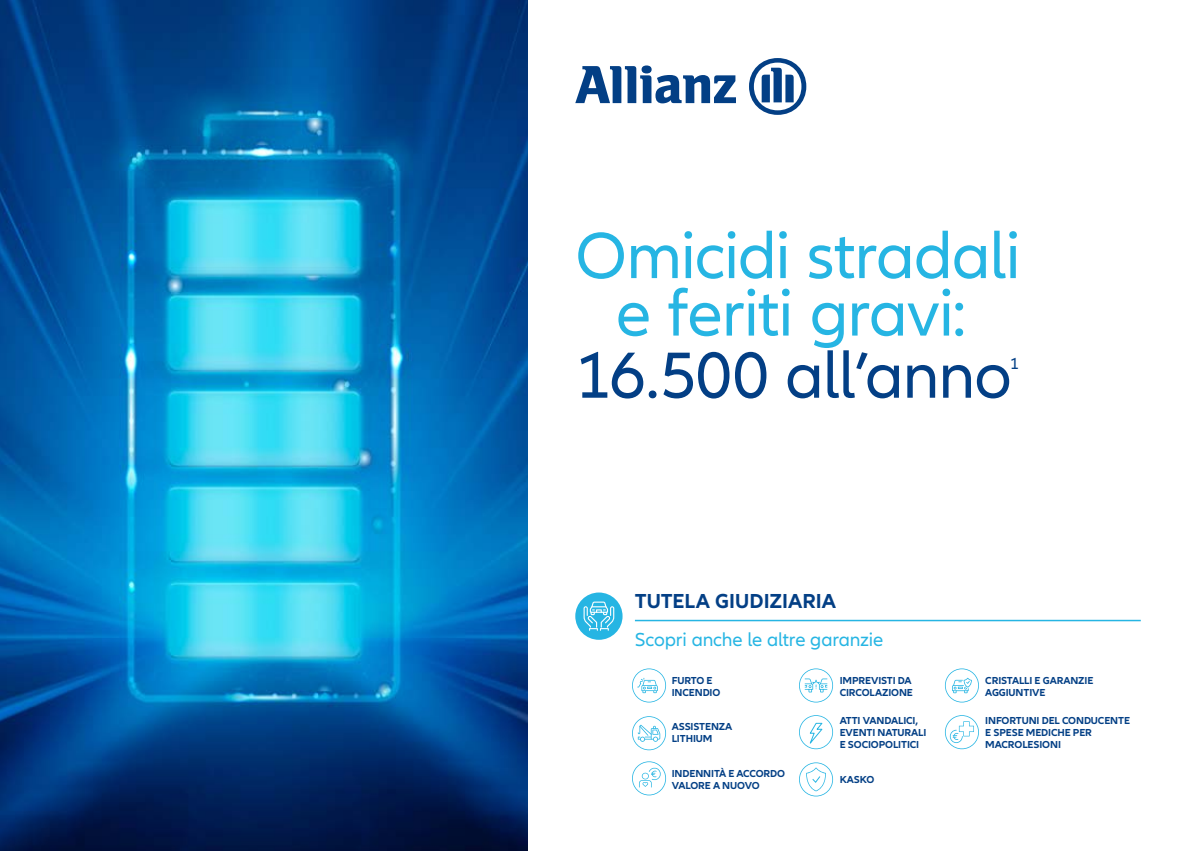
<style>
.page{position:relative;width:1191px;height:851px;background:#fff}
.page>*{position:absolute;margin:0;border:0;box-sizing:border-box;transform-origin:0 0}
.t1{font:67.5px/57.4px "Allianz Neo";letter-spacing:-.02em;color:#26b5e3;text-align:center}
.t2{font:67.5px "Allianz Neo";letter-spacing:-.02em;color:#033f85}
.t3{font:700 21px "Allianz Neo";letter-spacing:-.005em;color:#033f85}
.t4{font:19.5px "Allianz Neo";letter-spacing:-.01em;color:#26b5e3}
.t5{font:16.5px "Allianz Neo";color:#033f85}
.t6{font:700 10.5px/12px "Allianz Neo";letter-spacing:-.01em;color:#033f85}
</style>
<div class="page">
<img style="left:0;top:0;width:527px;height:850px">
<svg style="left:575px;top:66px;width:161px;height:37px"></svg>
<svg style="left:749px;top:58px;width:57px;height:57px"></svg>
<hr style="left:635px;top:619px;width:505px;height:2px;background:#26b5e3">
<div style="left:575px;top:592px;width:47px;height:47px;background:#26b5e3;border-radius:50%"></div>
<svg style="left:945px;top:668px;width:34px;height:34px"></svg>
<svg style="left:632px;top:668px;width:34px;height:34px"></svg>
<svg style="left:799px;top:668px;width:34px;height:34px"></svg>
<svg style="left:799px;top:762px;width:34px;height:34px"></svg>
<svg style="left:945px;top:715px;width:34px;height:34px"></svg>
<svg style="left:799px;top:715px;width:34px;height:34px"></svg>
<svg style="left:632px;top:716px;width:34px;height:34px"></svg>
<svg style="left:583px;top:601px;width:31px;height:29px"></svg>
<svg style="left:632px;top:761px;width:34px;height:34px"></svg>
<h1 class="t1" style="left:575px;top:229px;width:447px">Omicidi stradali e feriti gravi:</h1>
<h1 class="t2" style="left:575px;top:337px;width:438px">16.500 all’anno</h1>
<h3 class="t5" style="left:1010px;top:354px;width:10px">1</h3>
<h2 class="t3" style="left:635px;top:588px;width:202px">TUTELA GIUDIZIARIA</h2>
<h3 class="t4" style="left:635px;top:628px;width:250px">Scopri anche le altre garanzie</h3>
<p class="t6" style="left:671px;top:674px;width:50px">FURTO E<br>INCENDIO</p>
<p class="t6" style="left:985px;top:674px;width:110px">CRISTALLI E GARANZIE<br>AGGIUNTIVE</p>
<p class="t6" style="left:839px;top:674px;width:75px">IMPREVISTI DA<br>CIRCOLAZIONE</p>
<p class="t6" style="left:671px;top:720px;width:62px">ASSISTENZA<br>LITHIUM</p>
<p class="t6" style="left:671px;top:768px;width:115px">INDENNITÀ E ACCORDO<br>VALORE A NUOVO</p>
<p class="t6" style="left:839px;top:714px;width:88px">ATTI VANDALICI,<br>EVENTI NATURALI<br>E SOCIOPOLITICI</p>
<p class="t6" style="left:839px;top:774px;width:36px">KASKO</p>
<p class="t6" style="left:985px;top:714px;width:146px">INFORTUNI DEL CONDUCENTE<br>E SPESE MEDICHE PER<br>MACROLESIONI</p>
</div>
